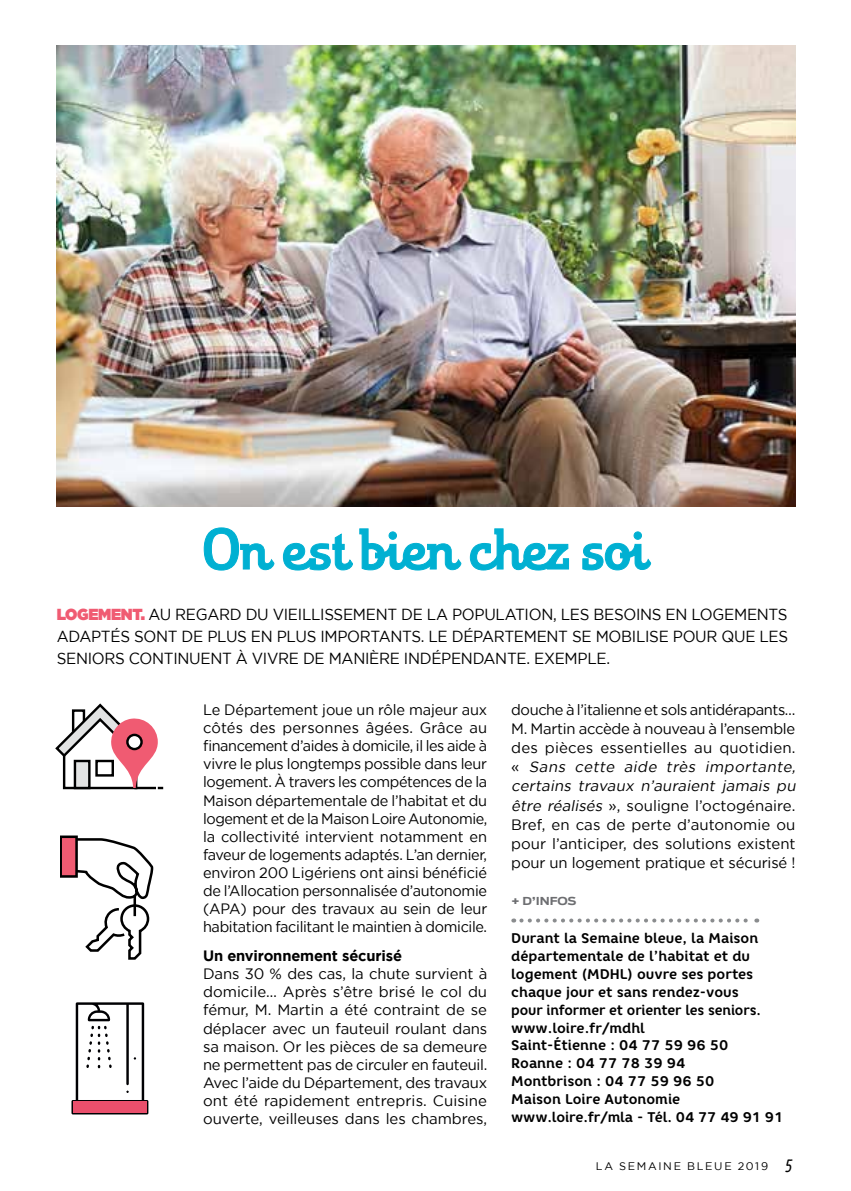
<style>
.page{position:relative;width:851px;height:1191px;background:#fff}
.page>*{position:absolute;margin:0;border:0;box-sizing:border-box;transform-origin:0 0}
.t1{font:56px "Theorem";letter-spacing:.04em;color:#00b0d2}
.t2{font:16px/22px "Gotham";letter-spacing:-.02em;color:#000;text-align:justify;scale:.95 1}
.t3{font:15px/18px "Gotham";letter-spacing:-.01em;color:#000;text-align:justify}
.t4{font:700 15px "Gotham";letter-spacing:-.01em;color:#000}
.t5{font:700 14px/17.8px "Core Rhino 65";color:#000}
.t6{font:11px "Gotham";letter-spacing:.155em;color:#000}
.t7{font:700 11px "Antenna";letter-spacing:-.005em;color:#6d6e71;scale:1.1 1}
.s1{font-weight:900;color:#f05b72}
.s2{font-style:italic}
.s3{font-family:"Rockeby Sc Two";font-weight:900;font-size:16px}
</style>
<div class="page">
<svg style="left:203px;top:527px;width:72px;height:44px"></svg>
<svg style="left:282px;top:533px;width:71px;height:38px"></svg>
<svg style="left:359px;top:528px;width:103px;height:43px"></svg>
<svg style="left:469px;top:528px;width:100px;height:43px"></svg>
<svg style="left:582px;top:531px;width:69px;height:40px"></svg>
<svg style="left:521px;top:918px;width:236px;height:4px"></svg>
<img style="left:57px;top:45px;width:738px;height:461px">
<div style="left:61px;top:836px;width:16px;height:40px;background:#f05b72"></div>
<div style="left:60px;top:835px;width:18px;height:42px;border:3px solid #000"></div>
<svg style="left:74px;top:837px;width:79px;height:123px"></svg>
<hr style="left:133px;top:895px;width:3px;height:21px;background:#000">
<svg style="left:55px;top:703px;width:108px;height:86px"></svg>
<svg style="left:127px;top:735px;width:14px;height:14px"></svg>
<div style="left:126px;top:733px;width:17px;height:17px;border:2px solid #000;border-radius:50%"></div>
<svg style="left:71px;top:1002px;width:78px;height:113px"></svg>
<div style="left:124px;top:1088px;width:7px;height:7px;border:2px solid #fff;border-radius:2px"></div>
<div style="left:73px;top:1101px;width:73px;height:11px;background:#ea4f6c"></div>
<h1 class="t1" style="left:204px;top:516px;width:445px">On est bien chez soi</h1>
<p class="t2" style="left:57px;top:602px;width:771px"><span class="s1">LOGEMENT.</span> AU REGARD DU VIEILLISSEMENT DE LA POPULATION, LES BESOINS EN LOGEMENTS ADAPTÉS SONT DE PLUS EN PLUS IMPORTANTS. LE DÉPARTEMENT SE MOBILISE POUR QUE LES SENIORS CONTINUENT À VIVRE DE MANIÈRE INDÉPENDANTE. EXEMPLE.</p>
<p class="t3" style="left:203px;top:700px;width:285px">Le Département joue un rôle majeur aux côtés des personnes âgées. Grâce au financement d’aides à domicile, il les aide à vivre le plus longtemps possible dans leur logement. À travers les compétences de la Maison départementale de l’habitat et du logement et de la Maison Loire Autonomie, la collectivité intervient notamment en faveur de logements adaptés. L’an dernier, environ 200 Ligériens ont ainsi bénéficié de l’Allocation personnalisée d’autonomie (APA) pour des travaux au sein de leur habitation facilitant le maintien à domicile.</p>
<p class="t4" style="left:203px;top:946px;width:200px">Un environnement sécurisé</p>
<p class="t3" style="left:203px;top:964px;width:286px">Dans 30 % des cas, la chute survient à domicile… Après s’être brisé le col du fémur, M. Martin a été contraint de se déplacer avec un fauteuil roulant dans sa maison. Or les pièces de sa demeure ne permettent pas de circuler en fauteuil.<br>Avec l’aide du Département, des travaux ont été rapidement entrepris. Cuisine ouverte, veilleuses dans les chambres,</p>
<p class="t3" style="left:511px;top:700px;width:289px;line-height:19px;text-align:left">douche à l’italienne et sols antidérapants… M. Martin accède à nouveau à l’ensemble des pièces essentielles au quotidien. « <span class="s2">Sans cette aide très importante, certains travaux n’auraient jamais pu être réalisés</span> », souligne l’octogénaire.<br>Bref, en cas de perte d’autonomie ou pour l’anticiper, des solutions existent pour un logement pratique et sécurisé !</p>
<p class="t7" style="left:511px;top:894px;width:61px">+ D’INFOS</p>
<p class="t5" style="left:511px;top:929px;width:273px">Durant la Semaine bleue, la Maison départementale de l’habitat et du logement (MDHL) ouvre ses portes chaque jour et sans rendez-vous<br>pour informer et orienter les seniors. www.loire.fr/mdhl<br>Saint-Étienne : 04 77 59 96 50<br>Roanne : 04 77 78 39 94<br>Montbrison : 04 77 59 96 50<br>Maison Loire Autonomie www.loire.fr/mla - Tél. 04 77 49 91 91</p>
<p class="t6" style="left:595px;top:1159px;width:197px">LA SEMAINE BLEUE 2019 <span class="s3">5</span></p>
</div>
